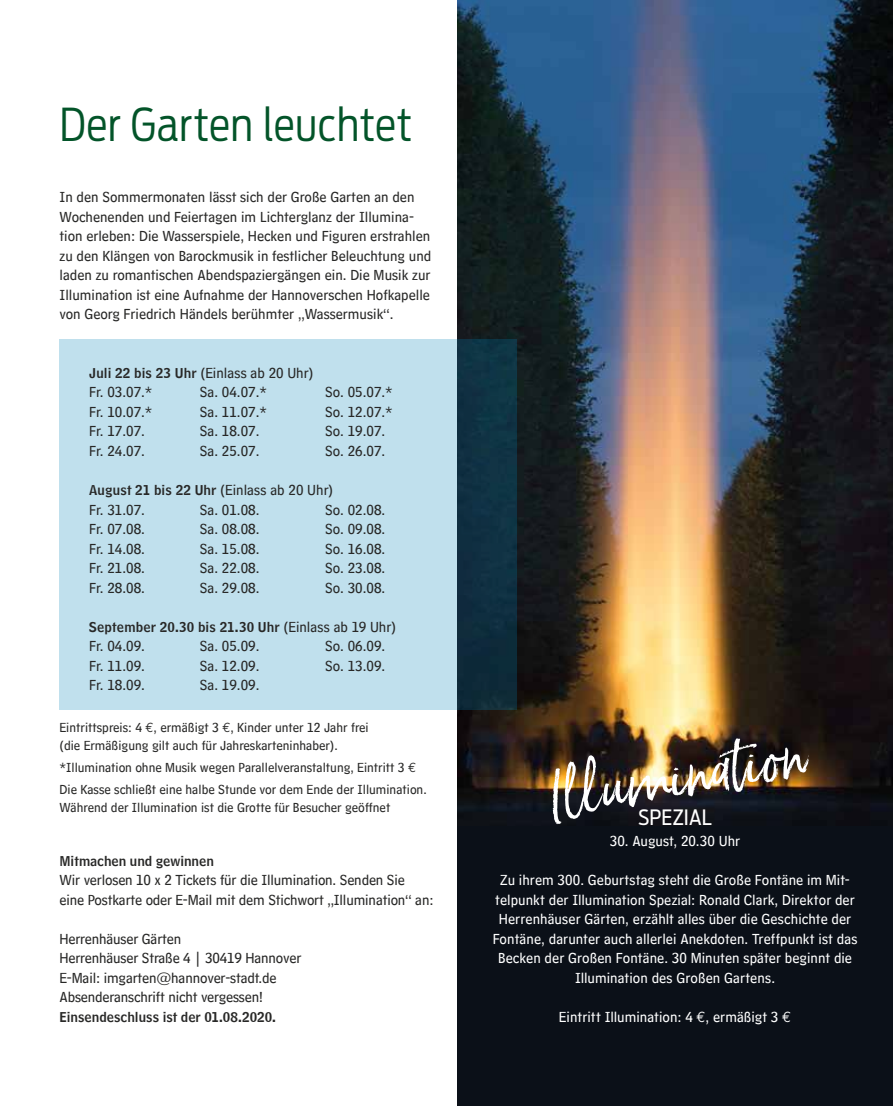
<style>
.page{position:relative;width:893px;height:1106px;background:#fff}
.page>*{position:absolute;margin:0;border:0;box-sizing:border-box;transform-origin:0 0}
.t1{font:60px "Born Ready";color:#fff}
.t2{font:300 45px "Antenna Cond";letter-spacing:.01em;color:#035429}
.t3{font:21px "Antenna Cond";letter-spacing:.005em;color:#fff}
.t4{font:15px/19.5px "Hannover Millennial Text";color:#282827}
.t5{font:15px/19.5px "Hannover Millennial Text";letter-spacing:.005em;color:#fff;text-align:center}
.t6{font:13.5px/18px "Hannover Millennial Text";color:#282827}
.t7{font:13.5px "Hannover Millennial Headline";letter-spacing:.005em;color:#282827}
.s1{font-family:"Hannover Millennial Headline";font-size:13.5px}
.s2{font-family:"Hannover Millennial Text";font-size:15px}
.s3{font-family:"Euro Mono"}
</style>
<div class="page">
<hr style="left:0;top:853px;width:1px;height:168px;background:#52ae32">
<img style="left:457px;top:0;width:436px;height:826px">
<svg style="left:60px;top:339px;width:457px;height:370px;background:#a8c8d6"></svg>
<div style="left:457px;top:826px;width:436px;height:280px;background:#0b1018"></div>
<h2 class="t2" style="left:60px;top:98px;width:354px">Der Garten leuchtet</h2>
<p class="t4" style="left:60px;top:188px;width:373px">In den Sommermonaten lässt sich der Große Garten an den Wochenenden und Feiertagen im Lichterglanz der Illumina&shy;tion erleben: Die Wasserspiele, Hecken und Figuren erstrahlen zu den Klängen von Barockmusik in festlicher Beleuchtung und laden zu romantischen Abendspaziergängen ein. Die Musik zur Illumination ist eine Aufnahme der Hannoverschen Hofkapelle von Georg Friedrich Händels berühmter „Wassermusik“.</p>
<p class="t4" style="left:89px;top:363px;width:226px"><span class="s1">Juli 22 bis 23 Uhr</span> (Einlass ab 20 Uhr)<br>Fr. 03.07.*</p>
<p class="t4" style="left:200px;top:383px;width:69px">Sa. 04.07.*</p>
<p class="t4" style="left:325px;top:383px;width:69px">So. 05.07.*</p>
<p class="t4" style="left:89px;top:402px;width:65px">Fr. 10.07.*</p>
<p class="t4" style="left:200px;top:402px;width:69px">Sa. 11.07.*</p>
<p class="t4" style="left:325px;top:402px;width:69px">So. 12.07.*</p>
<p class="t4" style="left:89px;top:422px;width:57px">Fr. 17.07.</p>
<p class="t4" style="left:200px;top:422px;width:61px">Sa. 18.07.</p>
<p class="t4" style="left:325px;top:422px;width:62px">So. 19.07.</p>
<p class="t4" style="left:89px;top:441px;width:57px">Fr. 24.07.</p>
<p class="t4" style="left:200px;top:441px;width:61px">Sa. 25.07.</p>
<p class="t4" style="left:325px;top:441px;width:62px">So. 26.07.</p>
<p class="t7" style="left:89px;top:482px;width:246px">August 21 bis 22 Uhr <span class="s2">(Einlass ab 20 Uhr)</span></p>
<p class="t4" style="left:89px;top:500px;width:57px">Fr. 31.07.</p>
<p class="t4" style="left:200px;top:500px;width:61px">Sa. 01.08.</p>
<p class="t4" style="left:325px;top:500px;width:62px">So. 02.08.</p>
<p class="t4" style="left:89px;top:519px;width:57px">Fr. 07.08.</p>
<p class="t4" style="left:200px;top:519px;width:61px">Sa. 08.08.</p>
<p class="t4" style="left:325px;top:519px;width:62px">So. 09.08.</p>
<p class="t4" style="left:89px;top:539px;width:57px">Fr. 14.08.</p>
<p class="t4" style="left:200px;top:539px;width:61px">Sa. 15.08.</p>
<p class="t4" style="left:325px;top:539px;width:62px">So. 16.08.</p>
<p class="t4" style="left:89px;top:558px;width:57px">Fr. 21.08.</p>
<p class="t4" style="left:200px;top:558px;width:61px">Sa. 22.08.</p>
<p class="t4" style="left:325px;top:558px;width:62px">So. 23.08.</p>
<p class="t4" style="left:89px;top:578px;width:57px">Fr. 28.08.</p>
<p class="t4" style="left:200px;top:578px;width:61px">Sa. 29.08.</p>
<p class="t4" style="left:325px;top:578px;width:62px">So. 30.08.</p>
<p class="t7" style="left:89px;top:618px;width:308px">September 20.30 bis 21.30 Uhr <span class="s2">(Einlass ab 19 Uhr)</span></p>
<p class="t4" style="left:89px;top:636px;width:57px">Fr. 04.09.</p>
<p class="t4" style="left:200px;top:636px;width:61px">Sa. 05.09.</p>
<p class="t4" style="left:325px;top:636px;width:62px">So. 06.09.</p>
<p class="t4" style="left:89px;top:656px;width:57px">Fr. 11.09.</p>
<p class="t4" style="left:200px;top:656px;width:61px">Sa. 12.09.</p>
<p class="t4" style="left:325px;top:656px;width:62px">So. 13.09.</p>
<p class="t4" style="left:89px;top:675px;width:57px">Fr. 18.09.</p>
<p class="t4" style="left:200px;top:675px;width:61px">Sa. 19.09.</p>
<p class="t6" style="left:60px;top:718px;width:311px">Eintrittspreis: 4 <span class="s3">E</span>, ermäßigt 3 <span class="s3">E</span>, Kinder unter 12 Jahr frei (die Ermäßigung gilt auch für Jahreskarteninhaber).</p>
<p class="t6" style="left:60px;top:756px;width:369px;line-height:22.2px">*Illumination ohne Musik wegen Parallelveranstaltung, Eintritt 3 <span class="s3">€<br></span>Die Kasse schließt eine halbe Stunde vor dem Ende der Illumination.</p>
<p class="t6" style="left:60px;top:799px;width:332px">Während der Illumination ist die Grotte für Besucher geöffnet</p>
<p class="t7" style="left:60px;top:852px;width:156px">Mitmachen und gewinnen</p>
<p class="t4" style="left:60px;top:870px;width:375px">Wir verlosen 10 x 2 Tickets für die Illumination. Senden Sie<br>eine Postkarte oder E-Mail mit dem Stichwort „Illumination“ an:</p>
<p class="t4" style="left:60px;top:929px;width:243px">Herrenhäuser Gärten<br>Herrenhäuser Straße 4 | 30419 Hannover E-Mail: imgarten@hannover-stadt.de Absenderanschrift nicht vergessen!</p>
<p class="t7" style="left:60px;top:1008px;width:218px">Einsendeschluss ist der 01.08.2020.</p>
<h1 class="t1" style="left:541px;top:762px;width:264px;rotate:-10deg">Ill umination</h1>
<h3 class="t3" style="left:638px;top:805px;width:75px">SPEZIAL</h3>
<p class="t5" style="left:610px;top:831px;width:132px">30. August, 20.30 Uhr</p>
<p class="t5" style="left:493px;top:870px;width:366px">Zu ihrem 300. Geburtstag steht die Große Fontäne im Mit&shy;telpunkt der Illumination Spezial: Ronald Clark, Direktor der Herrenhäuser Gärten, erzählt alles über die Geschichte der Fontäne, darunter auch allerlei Anekdoten. Treffpunkt ist das Becken der Großen Fontäne. 30 Minuten später beginnt die Illumination des Großen Gartens.</p>
<p class="t5" style="left:559px;top:1007px;width:234px">Eintritt Illumination: 4 <span class="s3">E</span>, ermäßigt 3 <span class="s3">E</span></p>
</div>
